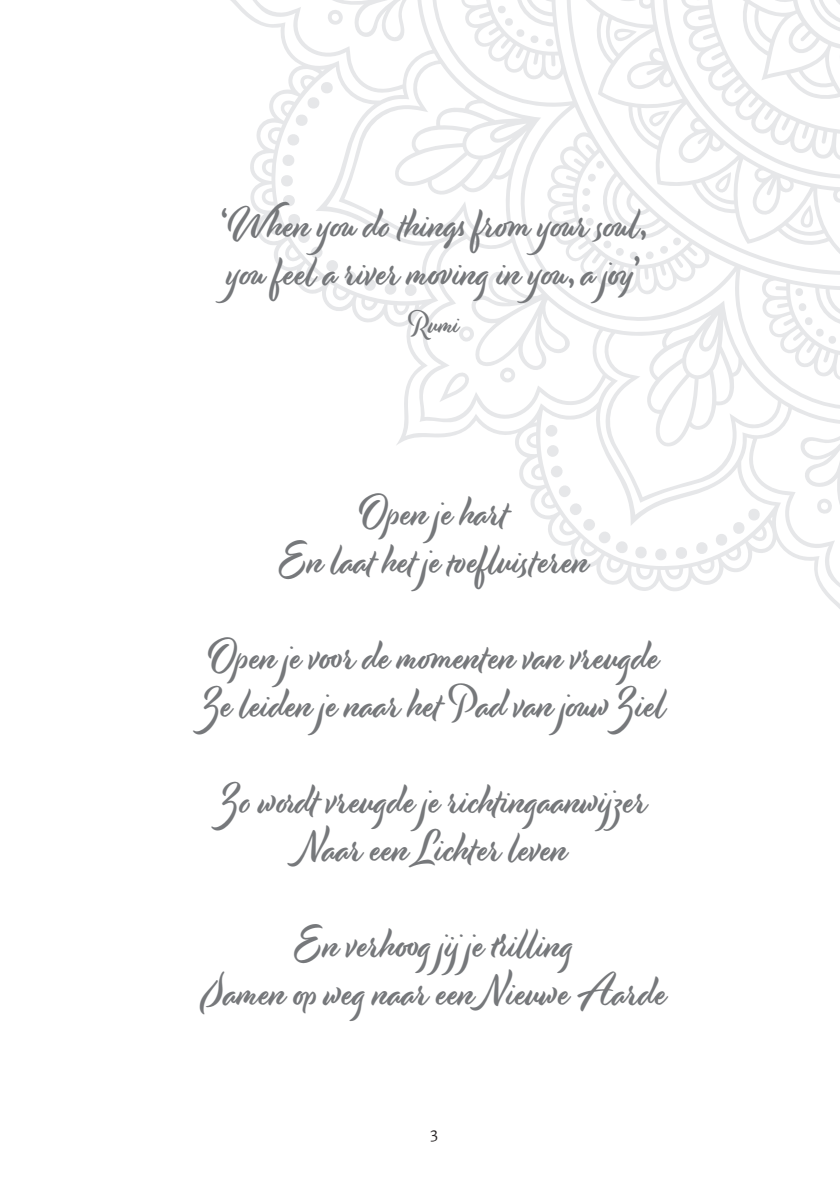
<style>
.page{position:relative;width:840px;height:1191px;background:#fff}
.page>*{position:absolute;margin:0;border:0;box-sizing:border-box;transform-origin:0 0}
.t1{font:40px "Modish";color:#76787b}
.t2{font:28px "Modish";color:#76787b}
.t3{font:17px "Artigo";color:#231f20}
</style>
<div class="page">
<svg style="left:230px;top:0;width:609px;height:608px"></svg>
<svg style="left:431px;top:0;width:408px;height:410px"></svg>
<svg style="left:439px;top:371px;width:31px;height:31px"></svg>
<svg style="left:566px;top:0;width:273px;height:275px"></svg>
<svg style="left:576px;top:0;width:263px;height:265px"></svg>
<svg style="left:530px;top:34px;width:8px;height:10px"></svg>
<svg style="left:545px;top:37px;width:8px;height:11px"></svg>
<svg style="left:326px;top:9px;width:17px;height:17px"></svg>
<svg style="left:281px;top:153px;width:139px;height:147px"></svg>
<svg style="left:287px;top:80px;width:45px;height:67px"></svg>
<svg style="left:494px;top:0;width:30px;height:38px"></svg>
<svg style="left:579px;top:0;width:260px;height:262px"></svg>
<p class="t1" style="left:221px;top:199px;width:427px">‘When you do things from your soul,</p>
<p class="t1" style="left:228px;top:247px;width:414px">you feel a river moving in you, a joy’</p>
<p class="t2" style="left:408px;top:306px;width:53px">Rumi</p>
<p class="t1" style="left:359px;top:487px;width:151px">Open je hart</p>
<p class="t1" style="left:278px;top:535px;width:312px">En laat het je toefluisteren</p>
<p class="t1" style="left:208px;top:631px;width:453px">Open je voor de momenten van vreugde</p>
<p class="t1" style="left:202px;top:679px;width:465px">Ze leiden je naar het Pad van jouw Ziel</p>
<p class="t1" style="left:220px;top:775px;width:428px">Zo wordt vreugde je richtingaanwijzer</p>
<p class="t1" style="left:300px;top:823px;width:269px">Naar een Lichter leven</p>
<p class="t1" style="left:294px;top:919px;width:281px">En verhoog jij je trilling</p>
<p class="t1" style="left:201px;top:967px;width:467px">Samen op weg naar een Nieuwe Aarde</p>
<p class="t3" style="left:430px;top:1122px;width:9px">3</p>
</div>
